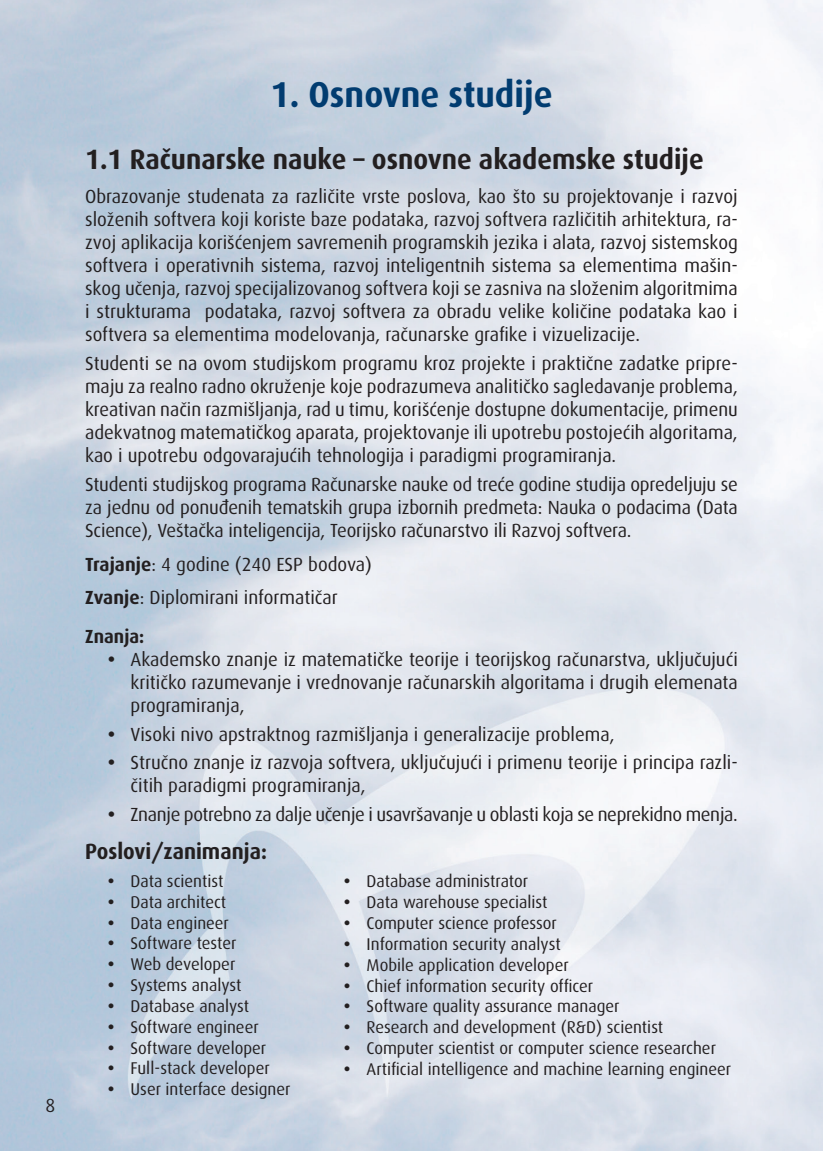
<style>
.page{position:relative;width:823px;height:1151px;background:#fff}
.page>*{position:absolute;margin:0;border:0;box-sizing:border-box;transform-origin:0 0}
.t1{font:700 36px "Dax B";color:#013c70;scale:.95 1}
.t2{font:700 28px "Dax B";color:#231f20;scale:.95 1}
.t3{font:700 22px "Dax B";color:#231f20;scale:.95 1}
.t4{font:19px/23px "Dax B";color:#231f20;text-align:justify}
.t5{font:19px "Dax B";letter-spacing:-.02em;color:#231f20}
.t6{font:700 19px "Dax B";color:#231f20;scale:.95 1}
.t7{font:17px "Dax B";color:#231f20}
.s1{font-weight:700}
</style>
<div class="page">
<p class="t4" style="left:45px;top:1094px;width:11px">8</p>
<h1 class="t1" style="left:270px;top:74px;width:298px">1. Osnovne studije</h1>
<h2 class="t2" style="left:85px;top:143px;width:652px">1.1 Računarske nauke – osnovne akademske studije</h2>
<p class="t4" style="left:85px;top:185px;width:653px">Obrazovanje studenata za različite vrste poslova, kao što su projektovanje i razvoj složenih softvera koji koriste baze podataka, razvoj softvera različitih arhitektura, ra&shy;zvoj aplikacija korišćenjem savremenih programskih jezika i alata, razvoj sistemskog softvera i operativnih sistema, razvoj inteligentnih sistema sa elementima mašin&shy;skog učenja, razvoj specijalizovanog softvera koji se zasniva na složenim algoritmima i strukturama podataka, razvoj softvera za obradu velike količine podataka kao i softvera sa elementima modelovanja, računarske grafike i vizuelizacije.</p>
<p class="t4" style="left:85px;top:352px;width:653px">Studenti se na ovom studijskom programu kroz projekte i praktične zadatke pripre&shy;maju za realno radno okruženje koje podrazumeva analitičko sagledavanje problema, kreativan način razmišljanja, rad u timu, korišćenje dostupne dokumentacije, primenu adekvatnog matematičkog aparata, projektovanje ili upotrebu postojećih algoritama, kao i upotrebu odgovarajućih tehnologija i paradigmi programiranja.</p>
<p class="t4" style="left:85px;top:473px;width:653px">Studenti studijskog programa Računarske nauke od treće godine studija opredeljuju se za jednu od ponuđenih tematskih grupa izbornih predmeta: Nauka o podacima (Data Science), Veštačka inteligencija, Teorijsko računarstvo ili Razvoj softvera.</p>
<p class="t4" style="left:85px;top:548px;width:288px;line-height:33.2px"><span class="s1">Trajanje</span>: 4 godine (240 ESP bodova)<br><span class="s1">Zvanje</span>: Diplomirani informatičar</p>
<p class="t6" style="left:85px;top:626px;width:64px">Znanja:</p>
<p class="t4" style="left:130px;top:648px;width:608px;text-indent:-23px"><span class="s1">•</span> Akademsko znanje iz matematičke teorije i teorijskog računarstva, uključujući kritičko razumevanje i vrednovanje računarskih algoritama i drugih elemenata programiranja,</p>
<p class="t4" style="left:108px;top:723px;width:508px"><span class="s1">•</span> Visoki nivo apstraktnog razmišljanja i generalizacije problema,</p>
<p class="t4" style="left:130px;top:752px;width:608px;text-indent:-23px"><span class="s1">•</span> Stručno znanje iz razvoja softvera, uključujući i primenu teorije i principa razli&shy;čitih paradigmi programiranja,</p>
<p class="t5" style="left:108px;top:804px;width:631px"><span class="s1">•</span> Znanje potrebno za dalje učenje i usavršavanje u oblasti koja se neprekidno menja.</p>
<p class="t3" style="left:85px;top:839px;width:193px">Poslovi/zanimanja:</p>
<p class="t7" style="left:108px;top:871px;width:117px"><span class="s1">•</span> Data scientist</p>
<p class="t7" style="left:108px;top:892px;width:120px"><span class="s1">•</span> Data architect</p>
<p class="t7" style="left:108px;top:913px;width:123px"><span class="s1">•</span> Data engineer</p>
<p class="t7" style="left:108px;top:934px;width:130px"><span class="s1">•</span> Software tester</p>
<p class="t7" style="left:108px;top:955px;width:129px"><span class="s1">•</span> Web developer</p>
<p class="t7" style="left:108px;top:976px;width:135px"><span class="s1">•</span> Systems analyst</p>
<p class="t7" style="left:108px;top:996px;width:143px"><span class="s1">•</span> Database analyst</p>
<p class="t7" style="left:108px;top:1017px;width:152px"><span class="s1">•</span> Software engineer</p>
<p class="t7" style="left:108px;top:1038px;width:160px"><span class="s1">•</span> Software developer</p>
<p class="t7" style="left:108px;top:1059px;width:163px"><span class="s1">•</span> Full-stack developer</p>
<p class="t7" style="left:108px;top:1080px;width:184px"><span class="s1">•</span> User interface designer</p>
<p class="t7" style="left:344px;top:872px;width:186px"><span class="s1">•</span> Database administrator</p>
<p class="t7" style="left:344px;top:893px;width:205px"><span class="s1">•</span> Data warehouse specialist</p>
<p class="t7" style="left:344px;top:914px;width:214px"><span class="s1">•</span> Computer science professor</p>
<p class="t7" style="left:344px;top:935px;width:218px"><span class="s1">•</span> Information security analyst</p>
<p class="t7" style="left:344px;top:955px;width:226px"><span class="s1">•</span> Mobile application developer</p>
<p class="t7" style="left:344px;top:976px;width:250px"><span class="s1">•</span> Chief information security officer</p>
<p class="t7" style="left:344px;top:997px;width:277px"><span class="s1">•</span> Software quality assurance manager</p>
<p class="t7" style="left:344px;top:1018px;width:321px"><span class="s1">•</span> Research and development (R&amp;D) scientist</p>
<p class="t7" style="left:344px;top:1039px;width:373px"><span class="s1">•</span> Computer scientist or computer science researcher</p>
<p class="t7" style="left:344px;top:1060px;width:388px"><span class="s1">•</span> Artificial intelligence and machine learning engineer</p>
</div>
